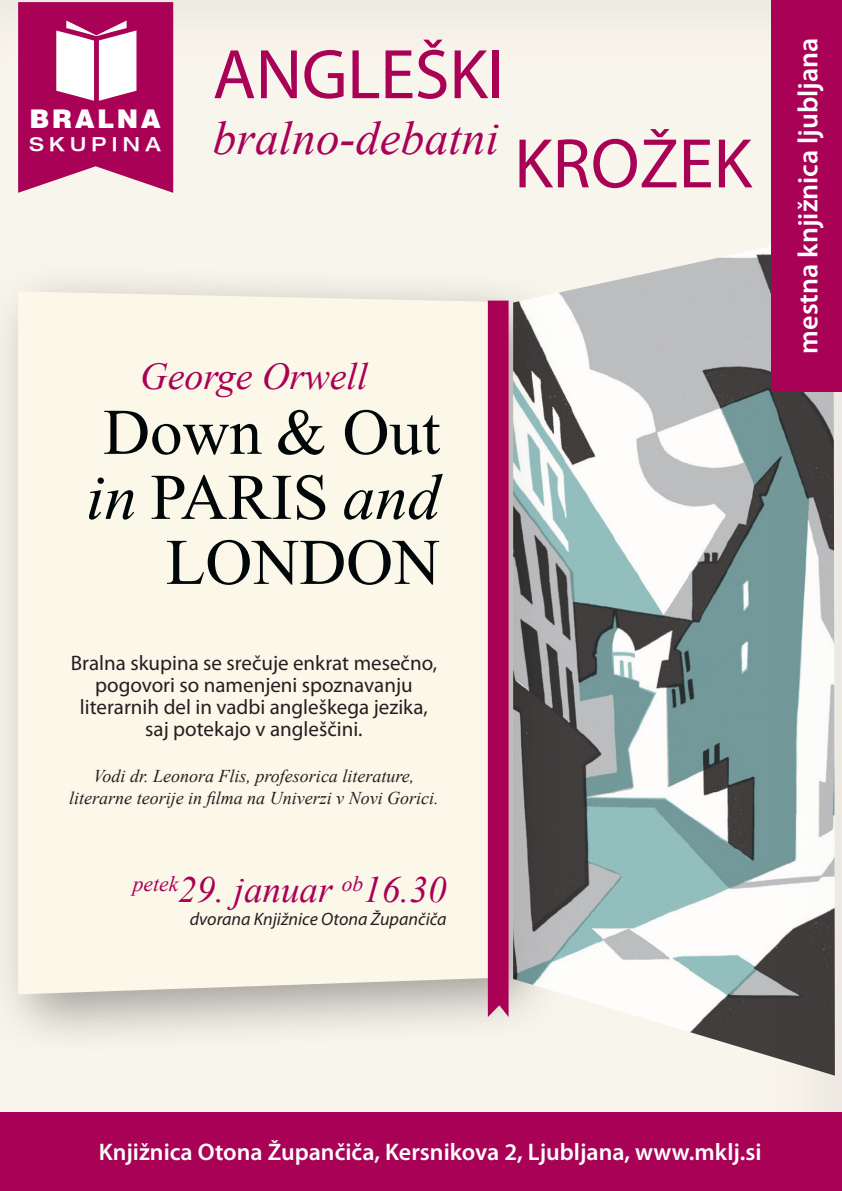
<style>
.page{position:relative;width:842px;height:1191px;background:#f8f5ec}
.page>*{position:absolute;margin:0;border:0;box-sizing:border-box;transform-origin:0 0}
.t1{font:70.8px "Myriad Pro";letter-spacing:-.005em;color:#a90156}
.t2{font:65px/65px "Times New Roman";color:#000709;text-align:right}
.t3{font:italic 47.2px "Times New Roman";letter-spacing:.005em;color:#a90156}
.t4{font:italic 38px "Times New Roman";color:#a90156}
.t5{font:italic 37px "Times New Roman";color:#a90156}
.t6{font:600 28px "Myriad Pro";color:#fff}
.t7{font:900 25.8px "Helvetica";letter-spacing:.095em;color:#fff}
.t8{font:600 24px "Myriad Pro";color:#fff}
.t9{font:21px/22px "Myriad Pro";color:#231f20;text-align:center}
.t10{font:500 expanded 19.3px "Helvetica Neue";letter-spacing:.275em;color:#fff}
.t11{font:italic 18px/21.6px "Times New Roman";color:#231f20;text-align:center}
.t12{font:italic 18px "Myriad Pro";color:#231f20}
.s1{font-style:italic}
</style>
<div class="page">
<div style="left:0;top:257px;width:563px;height:796px;background:#231f20;opacity:.75"></div>
<svg style="left:18px;top:291px;width:485px;height:703px"></svg>
<img style="left:513px;top:232px;width:322px;height:843px">
<div style="left:488px;top:300px;width:21px;height:717px;background:#a90156"></div>
<div style="left:772px;top:0;width:70px;height:391px;background:#a90156"></div>
<div style="left:0;top:1112px;width:842px;height:79px;background:#a90156"></div>
<svg style="left:18px;top:2px;width:155px;height:191px;background:#bc3b7c"></svg>
<p class="t7" style="left:30px;top:102px;width:133px">BRALNA</p>
<p class="t10" style="left:30px;top:133px;width:133px">SKUPINA</p>
<p class="t1" style="left:213px;top:31px;width:293px">ANGLEŠKI</p>
<p class="t3" style="left:213px;top:106px;width:288px">bralno-debatni</p>
<p class="t1" style="left:514px;top:120px;width:239px">KROŽEK</p>
<p class="t4" style="left:140px;top:350px;width:229px">George Orwell</p>
<p class="t2" style="left:86px;top:398px;width:355px">Down &amp; Out <span class="s1">in</span> PARIS <span class="s1">and<br></span>LONDON</p>
<p class="t9" style="left:71px;top:652px;width:368px">Bralna skupina se srečuje enkrat mesečno, pogovori so namenjeni spoznavanju literarnih del in vadbi angleškega jezika, saj potekajo v angleščini.</p>
<p class="t11" style="left:69px;top:765px;width:371px">Vodi dr. Leonora Flis, profesorica literature, literarne teorije in filma na Univerzi v Novi Gorici.</p>
<p class="t5" style="left:133px;top:864px;width:315px"><sup>petek</sup>29. januar <sup>ob</sup>16.30</p>
<p class="t12" style="left:190px;top:908px;width:258px">dvorana Knjižnice Otona Župančiča</p>
<p class="t6" style="left:790px;top:353px;width:317px;rotate:-90deg">mestna knjižnica ljubljana</p>
<p class="t8" style="left:99px;top:1136px;width:664px">Knjižnica Otona Župančiča, Kersnikova 2, Ljubljana, www.mklj.si</p>
</div>
